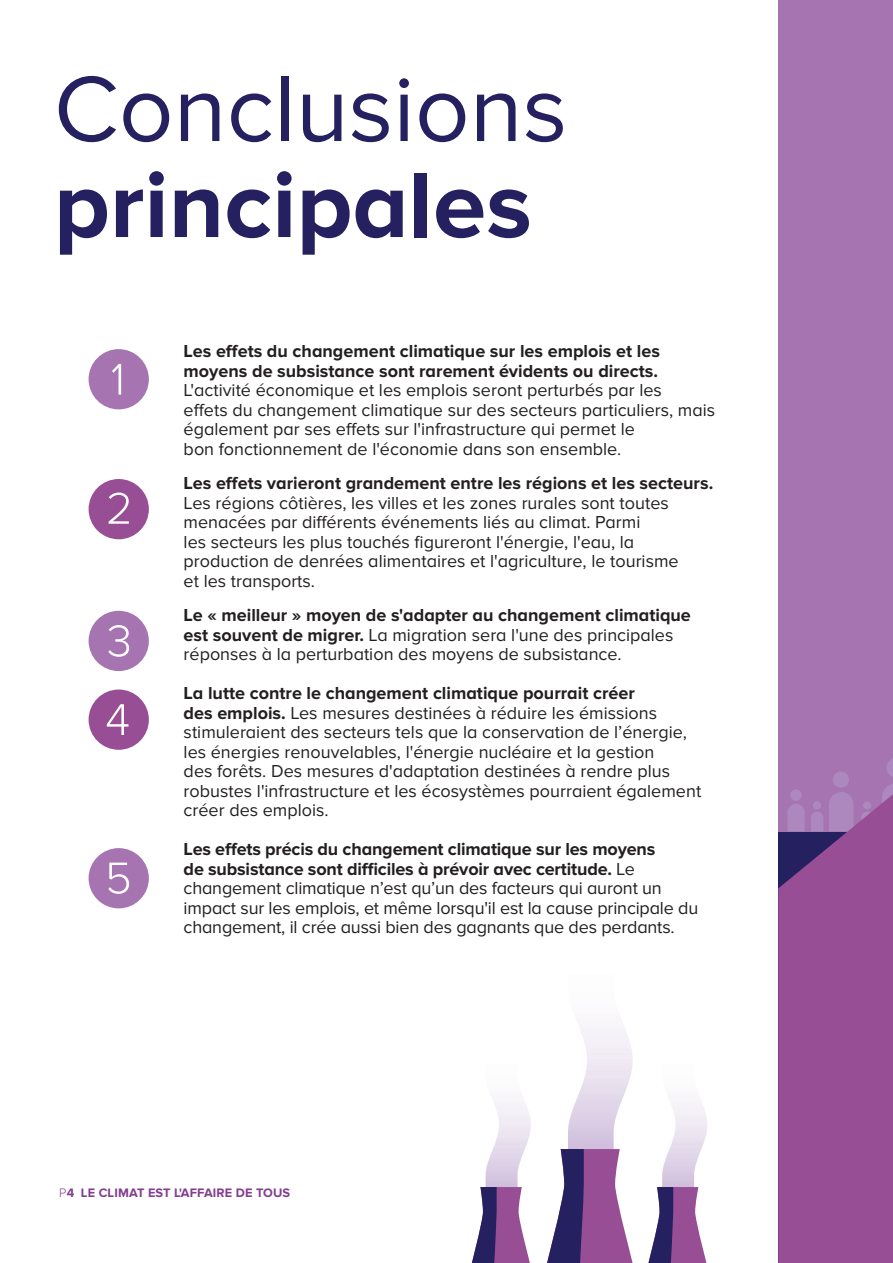
<style>
.page{position:relative;width:893px;height:1263px;background:#fff}
.page>*{position:absolute;margin:0;border:0;box-sizing:border-box;transform-origin:0 0}
.H1_-_Medium{font:96px/96px "Proxima Nova";color:#252161}
.Key_Findings_-_H3{font:18px/19.5px "Proxima Nova";color:#231f20}
.Page_Number{font:700 12.75px "Proxima Nova";letter-spacing:.01em;color:#833e8f}
.s1{font-weight:700}
.s2{font-weight:300}
</style>
<div class="page">
<div style="left:778px;top:0;width:115px;height:831px;background:#a574b1"></div>
<div style="left:89px;top:611px;width:60px;height:60px;background:#a574b1;border-radius:50%"></div>
<svg style="left:108px;top:625px;width:21px;height:32px"></svg>
<div style="left:89px;top:479px;width:60px;height:60px;background:#984e95;border-radius:50%"></div>
<svg style="left:109px;top:492px;width:20px;height:32px"></svg>
<div style="left:89px;top:349px;width:60px;height:60px;background:#a574b1;border-radius:50%"></div>
<svg style="left:112px;top:364px;width:9px;height:31px"></svg>
<div style="left:89px;top:689px;width:60px;height:61px;background:#984e95;border-radius:50%"></div>
<svg style="left:107px;top:704px;width:22px;height:31px"></svg>
<div style="left:89px;top:848px;width:60px;height:60px;background:#a574b1;border-radius:50%"></div>
<svg style="left:108px;top:863px;width:21px;height:31px"></svg>
<img style="left:486px;top:1102px;width:45px;height:85px">
<svg style="left:471px;top:1187px;width:59px;height:76px"></svg>
<img style="left:662px;top:1102px;width:45px;height:85px">
<svg style="left:648px;top:1187px;width:59px;height:76px"></svg>
<img style="left:568px;top:1027px;width:65px;height:122px">
<svg style="left:547px;top:1149px;width:86px;height:114px"></svg>
<svg style="left:883px;top:759px;width:10px;height:35px"></svg>
<div style="left:833px;top:771px;width:16px;height:17px;background:#ac88be;border-radius:50%"></div>
<svg style="left:835px;top:792px;width:12px;height:2px"></svg>
<div style="left:790px;top:789px;width:11px;height:12px;background:#ac88be;border-radius:50%"></div>
<svg style="left:778px;top:794px;width:115px;height:469px;background:#944f95"></svg>
<p class="H1_-_Medium" style="left:54px;top:63px;width:515px">Conclusions <span class="s1">principales</span></p>
<p class="Key_Findings_-_H3" style="left:184px;top:342px;width:533px"><span class="s1">Les effets du changement climatique sur les emplois et les moyens de subsistance sont rarement évidents ou directs.<br></span>L'activité économique et les emplois seront perturbés par les<br>effets du changement climatique sur des secteurs particuliers, mais également par ses effets sur l'infrastructure qui permet le<br>bon fonctionnement de l'économie dans son ensemble.</p>
<p class="Key_Findings_-_H3" style="left:184px;top:474px;width:531px"><span class="s1">Les effets varieront grandement entre les régions et les secteurs.<br></span>Les régions côtières, les villes et les zones rurales sont toutes menacées par différents événements liés au climat. Parmi<br>les secteurs les plus touchés figureront l'énergie, l'eau, la production de denrées alimentaires et l'agriculture, le tourisme<br>et les transports.</p>
<p class="Key_Findings_-_H3" style="left:184px;top:606px;width:509px"><span class="s1">Le « meilleur » moyen de s'adapter au changement climatique est souvent de migrer.</span> La migration sera l'une des principales réponses à la perturbation des moyens de subsistance.</p>
<p class="Key_Findings_-_H3" style="left:184px;top:684px;width:519px"><span class="s1">La lutte contre le changement climatique pourrait créer<br>des emplois.</span> Les mesures destinées à réduire les émissions stimuleraient des secteurs tels que la conservation de l’énergie, les énergies renouvelables, l'énergie nucléaire et la gestion<br>des forêts. Des mesures d'adaptation destinées à rendre plus robustes l'infrastructure et les écosystèmes pourraient également créer des emplois.</p>
<p class="Key_Findings_-_H3" style="left:184px;top:840px;width:516px"><span class="s1">Les effets précis du changement climatique sur les moyens<br>de subsistance sont difficiles à prévoir avec certitude.</span> Le changement climatique n’est qu’un des facteurs qui auront un impact sur les emplois, et même lorsqu'il est la cause principale du changement, il crée aussi bien des gagnants que des perdants.</p>
<p class="Page_Number" style="left:59px;top:1185px;width:232px"><span class="s2">P</span>4 Le climat est l'affaire de tous</p>
</div>
